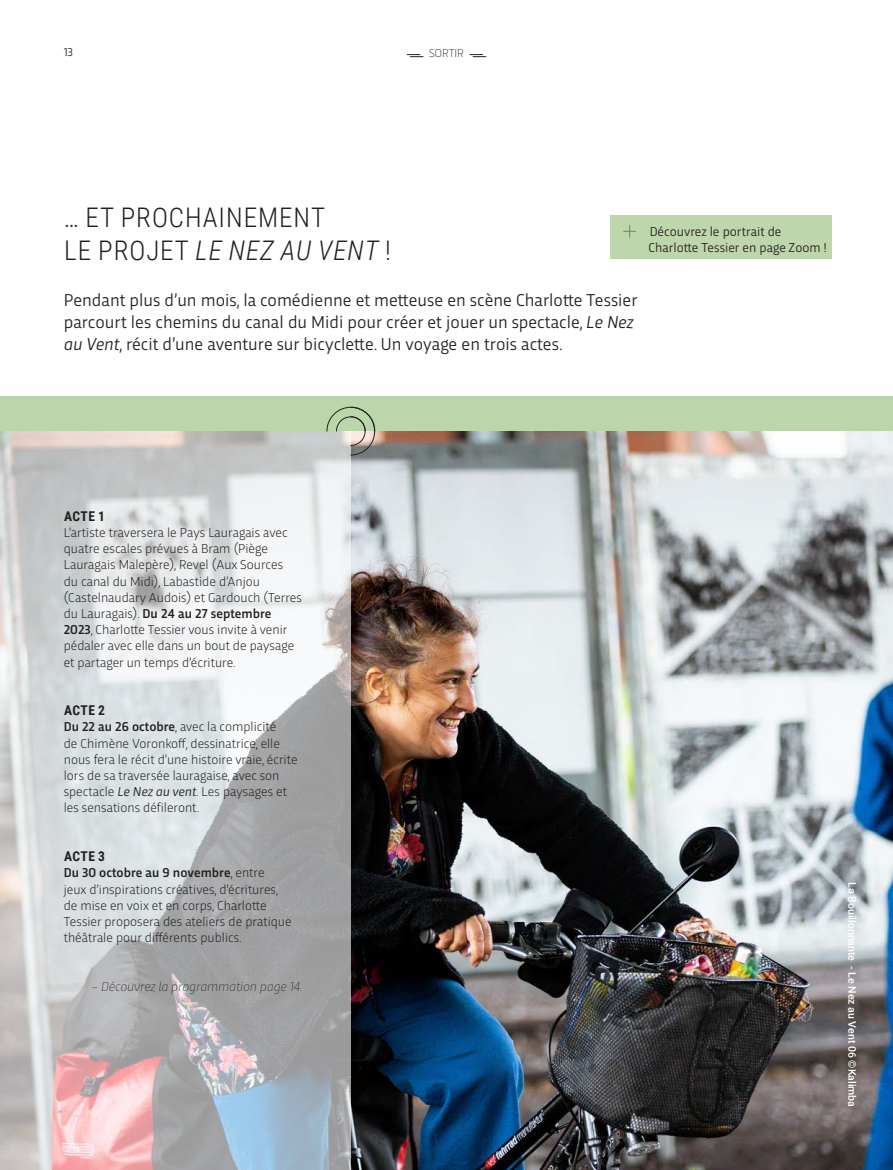
<style>
.page{position:relative;width:893px;height:1170px;background:#fff}
.page>*{position:absolute;margin:0;border:0;box-sizing:border-box;transform-origin:0 0}
.CDT_infos_données_pr{font:italic 300 27px "Roboto Condensed";letter-spacing:.035em;color:#231f20}
.CDT_infos_données_pr-2{font:300 27px "Roboto Condensed";letter-spacing:.035em;color:#231f20}
.CDT_infos_données_pr-3{font:18px/21.6px "Trasandina";color:#231f20}
.CDT_infos_données_pr-4{font:300 13.5px/16.2px "Trasandina";color:#231f20}
.t1{font:13.5px "Trasandina";color:#231f20}
.CDT_infos_données_pr-5{font:italic 100 13.5px "Trasandina";color:#231f20}
.CDT_infos_données_pr-6{font:700 13.5px "Roboto Condensed";letter-spacing:.035em;color:#231f20}
.t2{font:200 12px "Trasandina";color:#231f20}
.t3{font:12px "Trasandina";color:#231f20}
.site_web{font:500 10.5px "Roboto";color:#fff}
.s1{font-style:normal}
.s2{font-style:italic}
.s3{font-weight:500}
.s4{font-weight:400;font-style:italic}
</style>
<div class="page">
<div style="left:0;top:396px;width:893px;height:55px;background:#bbd6ab"></div>
<img style="left:350px;top:431px;width:543px;height:738px">
<svg style="left:0;top:431px;width:350px;height:738px;background:#c9c9cb"></svg>
<div style="left:611px;top:216px;width:221px;height:43px;background:#bdd6ab"></div>
<svg style="left:624px;top:225px;width:12px;height:12px"></svg>
<svg style="left:326px;top:406px;width:49px;height:50px"></svg>
<svg style="left:407px;top:54px;width:16px;height:3px"></svg>
<svg style="left:470px;top:54px;width:16px;height:3px"></svg>
<p class="t3" style="left:64px;top:43px;width:11px">13</p>
<p class="t2" style="left:429px;top:44px;width:36px">SORTIR</p>
<p class="CDT_infos_données_pr-2" style="left:64px;top:198px;width:263px">… ET PROCHAINEMENT</p>
<p class="CDT_infos_données_pr" style="left:64px;top:231px;width:328px"><span class="s1">LE PROJET</span> LE NEZ AU VENT <span class="s1">!</span></p>
<p class="CDT_infos_données_pr-3" style="left:64px;top:288px;width:575px">Pendant plus d’un mois, la comédienne et metteuse en scène Charlotte Tessier parcourt les chemins du canal du Midi pour créer et jouer un spectacle, <span class="s2">Le Nez au Vent</span>, récit d’une aventure sur bicyclette. Un voyage en trois actes.</p>
<p class="t1" style="left:650px;top:221px;width:133px">Découvrez le portrait de</p>
<p class="t1" style="left:649px;top:237px;width:180px">Charlotte Tessier en page Zoom !</p>
<p class="CDT_infos_données_pr-6" style="left:64px;top:506px;width:43px">ACTE 1</p>
<p class="CDT_infos_données_pr-4" style="left:64px;top:523px;width:240px">L’artiste traversera le Pays Lauragais avec quatre escales prévues à Bram (Piège Lauragais Malepère), Revel (Aux Sources<br>du canal du Midi), Labastide d’Anjou (Castelnaudary Audois) et Gardouch (Terres du Lauragais). <span class="s3">Du 24 au 27 septembre 2023</span>, Charlotte Tessier vous invite à venir pédaler avec elle dans un bout de paysage et partager un temps d’écriture.</p>
<p class="CDT_infos_données_pr-6" style="left:64px;top:701px;width:43px">ACTE 2</p>
<p class="CDT_infos_données_pr-4" style="left:64px;top:717px;width:235px"><span class="s3">Du 22 au 26 octobre</span>, avec la complicité<br>de Chimène Voronkoff, dessinatrice, elle nous fera le récit d’une histoire vraie, écrite lors de sa traversée lauragaise, avec son spectacle <span class="s4">Le Nez au vent</span>. Les paysages et les sensations défileront.</p>
<p class="CDT_infos_données_pr-6" style="left:64px;top:846px;width:43px">ACTE 3</p>
<p class="CDT_infos_données_pr-4" style="left:64px;top:863px;width:229px"><span class="s3">Du 30 octobre au 9 novembre</span>, entre<br>jeux d’inspirations créatives, d’écritures, de mise en voix et en corps, Charlotte Tessier proposera des ateliers de pratique théâtrale pour différents publics.</p>
<p class="CDT_infos_données_pr-5" style="left:91px;top:976px;width:213px">~ Découvrez la programmation page 14.</p>
<p class="site_web" style="left:860px;top:882px;width:226px;rotate:90deg">La Bouillonnante - Le Nez au Vent 06 ©Kalimba</p>
</div>
